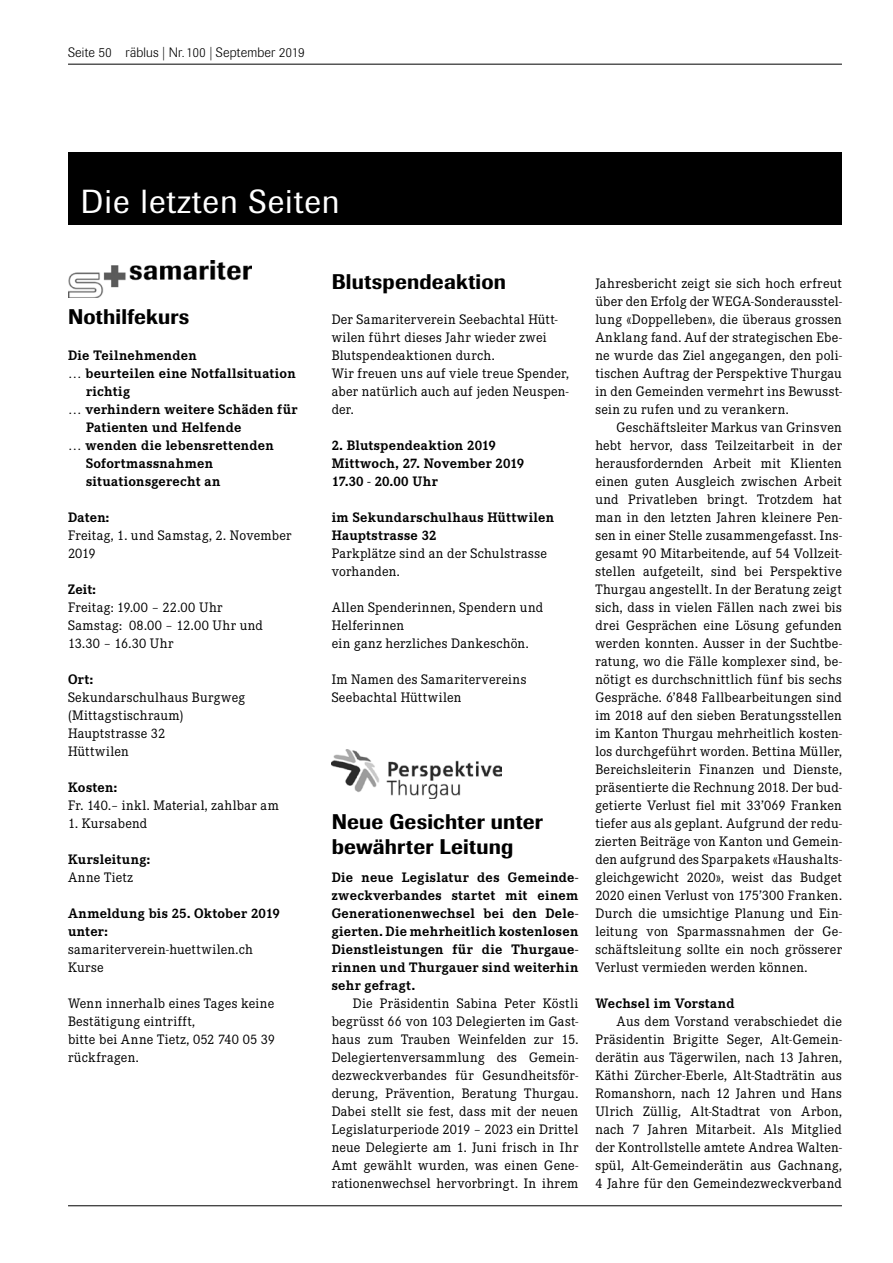
<style>
.page{position:relative;width:893px;height:1263px;background:#fff}
.page>*{position:absolute;margin:0;border:0;box-sizing:border-box;transform-origin:0 0}
.t1{font:33px "Imago";letter-spacing:.03em;color:#fff}
.t2{font:500 21px/25.2px "Imago";letter-spacing:.01em;color:#000}
.t3{font:13.5px/18px "Corporate EBQ";letter-spacing:.025em;color:#000}
.t4{font:700 13.5px/18px "Corporate EBQ";letter-spacing:.02em;color:#000}
.t5{font:300 13.5px "Imago";letter-spacing:.01em;color:#000}
</style>
<div class="page">
<hr style="left:68px;top:64px;width:774px;height:1px;background:#000">
<hr style="left:68px;top:1205px;width:774px;height:1px;background:#000">
<div style="left:68px;top:152px;width:774px;height:72px;background:#000"></div>
<img style="left:68px;top:260px;width:184px;height:37px">
<img style="left:332px;top:749px;width:170px;height:50px">
<p class="t5" style="left:68px;top:45px;width:238px">Seite 50 räblus | Nr.100 | September 2019</p>
<h1 class="t1" style="left:81px;top:182px;width:260px">Die letzten Seiten</h1>
<h2 class="t2" style="left:68px;top:304px;width:123px">Nothilfekurs</h2>
<p class="t4" style="left:68px;top:346px;width:130px">Die Teilnehmenden</p>
<p class="t4" style="left:68px;top:364px;width:229px">… beurteilen eine Notfallsituation</p>
<p class="t4" style="left:86px;top:382px;width:45px">richtig</p>
<p class="t4" style="left:68px;top:400px;width:231px">… verhindern weitere Schäden für</p>
<p class="t4" style="left:86px;top:418px;width:157px">Patienten und Helfende</p>
<p class="t4" style="left:68px;top:436px;width:207px">… wenden die lebensrettenden</p>
<p class="t4" style="left:86px;top:454px;width:129px">Sofortmassnahmen</p>
<p class="t4" style="left:86px;top:472px;width:136px">situationsgerecht an</p>
<p class="t4" style="left:68px;top:508px;width:43px">Daten:</p>
<p class="t3" style="left:68px;top:526px;width:225px">Freitag, 1. und Samstag, 2. November<br>2019</p>
<p class="t4" style="left:68px;top:580px;width:29px">Zeit:</p>
<p class="t3" style="left:68px;top:598px;width:196px">Freitag: 19.00 – 22.00 Uhr<br>Samstag: 08.00 – 12.00 Uhr und<br>13.30 – 16.30 Uhr</p>
<p class="t4" style="left:68px;top:670px;width:26px">Ort:</p>
<p class="t3" style="left:68px;top:688px;width:179px">Sekundarschulhaus Burgweg (Mittagstischraum)<br>Hauptstrasse 32<br>Hüttwilen</p>
<p class="t4" style="left:68px;top:778px;width:51px">Kosten:</p>
<p class="t3" style="left:68px;top:796px;width:212px">Fr. 140.– inkl. Material, zahlbar am</p>
<p class="t3" style="left:68px;top:814px;width:81px">1. Kursabend</p>
<p class="t4" style="left:68px;top:850px;width:84px">Kursleitung:</p>
<p class="t3" style="left:68px;top:868px;width:66px">Anne Tietz</p>
<p class="t4" style="left:68px;top:904px;width:213px">Anmeldung bis 25. Oktober 2019 unter:</p>
<p class="t3" style="left:68px;top:940px;width:186px">samariterverein-huettwilen.ch<br>Kurse</p>
<p class="t3" style="left:68px;top:994px;width:209px">Wenn innerhalb eines Tages keine<br>Bestätigung eintrifft,<br>bitte bei Anne Tietz, 052 740 05 39 rückfragen.</p>
<h2 class="t2" style="left:332px;top:269px;width:176px">Blutspendeaktion</h2>
<p class="t3" style="left:332px;top:310px;width:239px">Der Samariterverein Seebachtal Hütt&shy;wilen führt dieses Jahr wieder zwei<br>Blutspendeaktionen durch.<br>Wir freuen uns auf viele treue Spender, aber natürlich auch auf jeden Neuspen&shy;der.</p>
<p class="t4" style="left:332px;top:436px;width:194px">2. Blutspendeaktion 2019<br>Mittwoch, 27. November 2019<br>17.30 - 20.00 Uhr</p>
<p class="t4" style="left:332px;top:508px;width:224px">im Sekundarschulhaus Hüttwilen<br>Hauptstrasse 32</p>
<p class="t3" style="left:332px;top:544px;width:217px">Parkplätze sind an der Schulstrasse vorhanden.</p>
<p class="t3" style="left:332px;top:598px;width:213px">Allen Spenderinnen, Spendern und<br>Helferinnen<br>ein ganz herzliches Dankeschön.</p>
<p class="t3" style="left:332px;top:670px;width:196px">Im Namen des Samaritervereins<br>Seebachtal Hüttwilen</p>
<h2 class="t2" style="left:332px;top:809px;width:213px">Neue Gesichter unter bewährter Leitung</h2>
<p class="t4" style="left:332px;top:868px;width:248px;text-align:justify">Die neue Legislatur des Gemeinde&shy;zweckverbandes startet mit einem Generationenwechsel bei den Dele&shy;gierten. Die mehrheitlich kostenlosen Dienstleistungen für die Thurgaue&shy;rinnen und Thurgauer sind weiterhin sehr gefragt.</p>
<p class="t3" style="left:332px;top:994px;width:248px;text-align:justify;text-indent:21px">Die Präsidentin Sabina Peter Köstli begrüsst 66 von 103 Delegierten im Gast&shy;haus zum Trauben Weinfelden zur 15.<br>Delegiertenversammlung des Gemein&shy;dezweckverbandes für Gesundheitsför&shy;derung, Prävention, Beratung Thurgau.<br>Dabei stellt sie fest, dass mit der neuen Legislaturperiode 2019 – 2023 ein Drittel neue Delegierte am 1. Juni frisch in Ihr Amt gewählt wurden, was einen Gene&shy;rationenwechsel hervorbringt. In ihrem</p>
<p class="t3" style="left:595px;top:274px;width:248px;text-align:justify">Jahresbericht zeigt sie sich hoch erfreut über den Erfolg der WEGA-Sonderausstel&shy;lung «Doppelleben», die überaus grossen Anklang fand. Auf der strategischen Ebe&shy;ne wurde das Ziel angegangen, den poli&shy;tischen Auftrag der Perspektive Thurgau in den Gemeinden vermehrt ins Bewusst&shy;sein zu rufen und zu verankern.</p>
<p class="t3" style="left:595px;top:418px;width:248px;text-align:justify;text-indent:21px">Geschäftsleiter Markus van Grinsven hebt hervor, dass Teilzeitarbeit in der herausfordernden Arbeit mit Klienten einen guten Ausgleich zwischen Arbeit und Privatleben bringt. Trotzdem hat man in den letzten Jahren kleinere Pen&shy;sen in einer Stelle zusammengefasst. Ins&shy;gesamt 90 Mitarbeitende, auf 54 Vollzeit&shy;stellen aufgeteilt, sind bei Perspektive Thurgau angestellt. In der Beratung zeigt sich, dass in vielen Fällen nach zwei bis drei Gesprächen eine Lösung gefunden werden konnten. Ausser in der Suchtbe&shy;ratung, wo die Fälle komplexer sind, be&shy;nötigt es durchschnittlich fünf bis sechs Gespräche. 6’848 Fallbearbeitungen sind im 2018 auf den sieben Beratungsstellen im Kanton Thurgau mehrheitlich kosten&shy;los durchgeführt worden. Bettina Müller, Bereichsleiterin Finanzen und Dienste, präsentierte die Rechnung 2018. Der bud&shy;getierte Verlust fiel mit 33’069 Franken tiefer aus als geplant. Aufgrund der redu&shy;zierten Beiträge von Kanton und Gemein&shy;den aufgrund des Sparpakets «Haushalts&shy;gleichgewicht 2020», weist das Budget 2020 einen Verlust von 175’300 Franken.<br>Durch die umsichtige Planung und Ein&shy;leitung von Sparmassnahmen der Ge&shy;schäftsleitung sollte ein noch grösserer Verlust vermieden werden können.</p>
<p class="t4" style="left:595px;top:994px;width:141px">Wechsel im Vorstand</p>
<p class="t3" style="left:595px;top:1012px;width:248px;text-align:justify;text-indent:21px">Aus dem Vorstand verabschiedet die Präsidentin Brigitte Seger, Alt-Gemein&shy;derätin aus Tägerwilen, nach 13 Jahren, Käthi Zürcher-Eberle, Alt-Stadträtin aus Romanshorn, nach 12 Jahren und Hans Ulrich Züllig, Alt-Stadtrat von Arbon, nach 7 Jahren Mitarbeit. Als Mitglied der Kontrollstelle amtete Andrea Walten&shy;spül, Alt-Gemeinderätin aus Gachnang, 4 Jahre für den Gemeindezweckverband</p>
</div>
